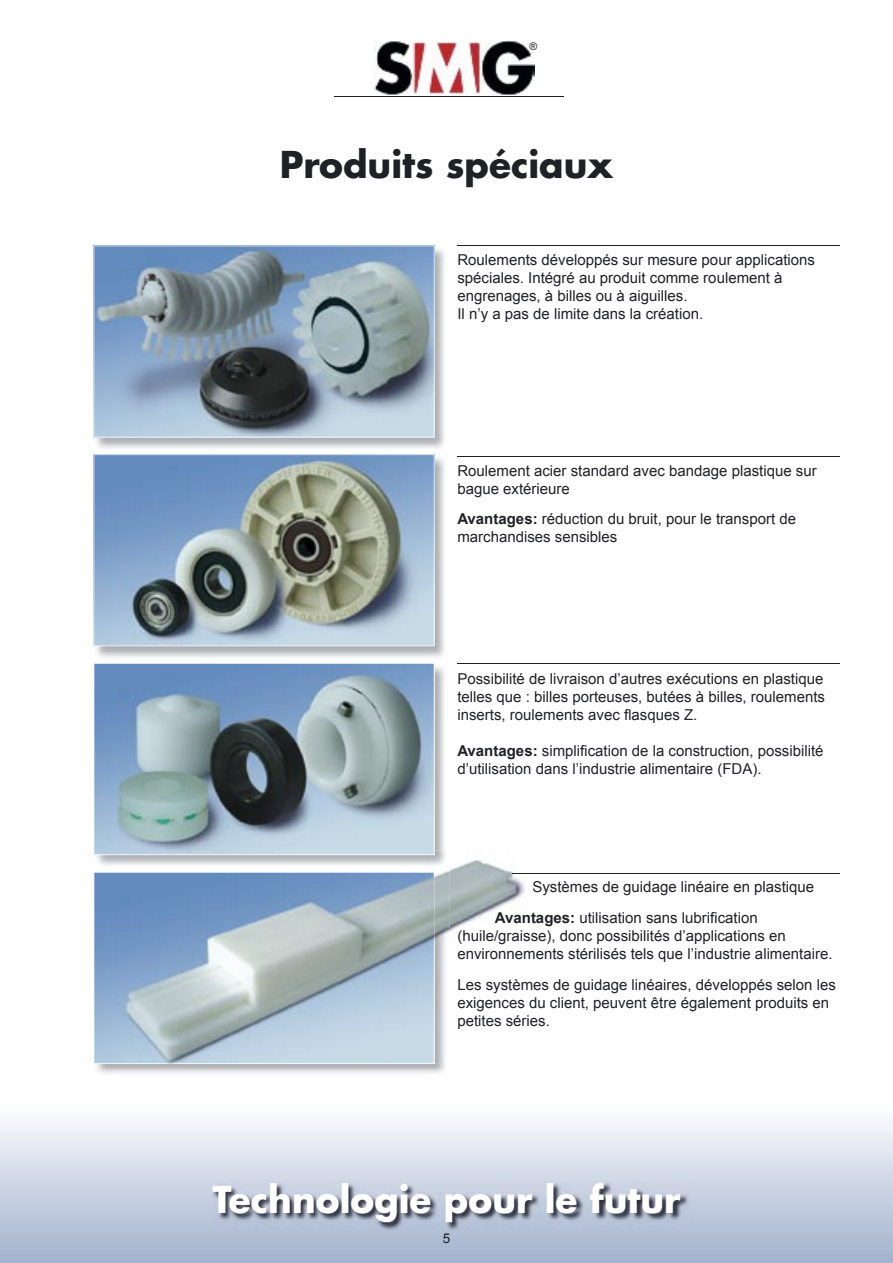
<style>
.page{position:relative;width:893px;height:1263px;background:#fff}
.page>*{position:absolute;margin:0;border:0;box-sizing:border-box;transform-origin:0 0}
.t1{font:700 36px "Futura";color:#fff}
.t2{font:700 36px "Futura";color:#202125}
.t3{font:15px/18px "Arial";color:#202125}
.t4{font:13.5px "Arial";color:#202125}
.t5{font:10.5px "Arial";color:#202125}
.s1{font-weight:700}
</style>
<div class="page">
<svg style="left:0;top:1121px;width:893px;height:142px;background:#ccd4e4"></svg>
<hr style="left:458px;top:873px;width:382px;height:1px;background:#202125">
<img style="left:373px;top:41px;width:162px;height:55px">
<hr style="left:334px;top:96px;width:230px;height:1px;background:#202125">
<img style="left:93px;top:245px;width:352px;height:672px">
<svg style="left:94px;top:454px;width:340px;height:192px;background:#8699a6"></svg>
<img style="left:93px;top:661px;width:352px;height:1px">
<svg style="left:94px;top:663px;width:340px;height:187px;background:#849bac"></svg>
<img style="left:93px;top:850px;width:45px;height:67px">
<img style="left:444px;top:850px;width:81px;height:82px">
<img style="left:95px;top:1063px;width:352px;height:6px">
<img style="left:458px;top:873px;width:67px;height:1px">
<img style="left:94px;top:850px;width:340px;height:5px">
<img style="left:434px;top:917px;width:16px;height:146px">
<img style="left:93px;top:870px;width:357px;height:1px">
<img style="left:143px;top:920px;width:243px;height:96px">
<img style="left:94px;top:872px;width:340px;height:48px">
<img style="left:94px;top:920px;width:49px;height:144px">
<img style="left:386px;top:920px;width:48px;height:144px">
<img style="left:142px;top:1016px;width:244px;height:48px">
<img style="left:93px;top:452px;width:352px;height:1px">
<svg style="left:94px;top:246px;width:340px;height:191px;background:#8094a5"></svg>
<hr style="left:458px;top:456px;width:382px;height:1px;background:#202125">
<hr style="left:458px;top:246px;width:382px;height:1px;background:#202125">
<hr style="left:458px;top:663px;width:382px;height:1px;background:#202125">
<img style="left:212px;top:1181px;width:477px;height:50px">
<p class="t5" style="left:530px;top:40px;width:9px">®</p>
<h1 class="t2" style="left:280px;top:140px;width:335px">Produits spéciaux</h1>
<p class="t3" style="left:457px;top:251px;width:359px">Roulements développés sur mesure pour applications spéciales. Intégré au produit comme roulement à engrenages, à billes ou à aiguilles.<br>Il n’y a pas de limite dans la création.</p>
<p class="t3" style="left:457px;top:461px;width:361px">Roulement acier standard avec bandage plastique sur bague extérieure</p>
<p class="t3" style="left:457px;top:510px;width:340px"><span class="s1">Avantages:</span> réduction du bruit, pour le transport de marchandises sensibles</p>
<p class="t3" style="left:457px;top:669px;width:369px;text-align:justify">Possibilité de livraison d’autres exécutions en plastique telles que : billes porteuses, butées à billes, roulements inserts, roulements avec flasques Z.</p>
<p class="t3" style="left:457px;top:741px;width:368px"><span class="s1">Avantages:</span> simplification de la construction, possibilité d’utilisation dans l’industrie alimentaire (FDA).</p>
<p class="t3" style="left:495px;top:871px;width:321px;line-height:30.8px;text-indent:38px">Systèmes de guidage linéaire en plastique<br><span class="s1">Avantages:</span> utilisation sans lubrification</p>
<p class="t3" style="left:457px;top:926px;width:377px">(huile/graisse), donc possibilités d’applications en environnements stérilisés tels que l’industrie alimentaire.</p>
<p class="t3" style="left:457px;top:975px;width:380px">Les systèmes de guidage linéaires, développés selon les exigences du client, peuvent être également produits en petites séries.</p>
<h1 class="t1" style="left:212px;top:1175px;width:470px">Technologie pour le futur</h1>
<p class="t4" style="left:443px;top:1231px;width:9px">5</p>
</div>
